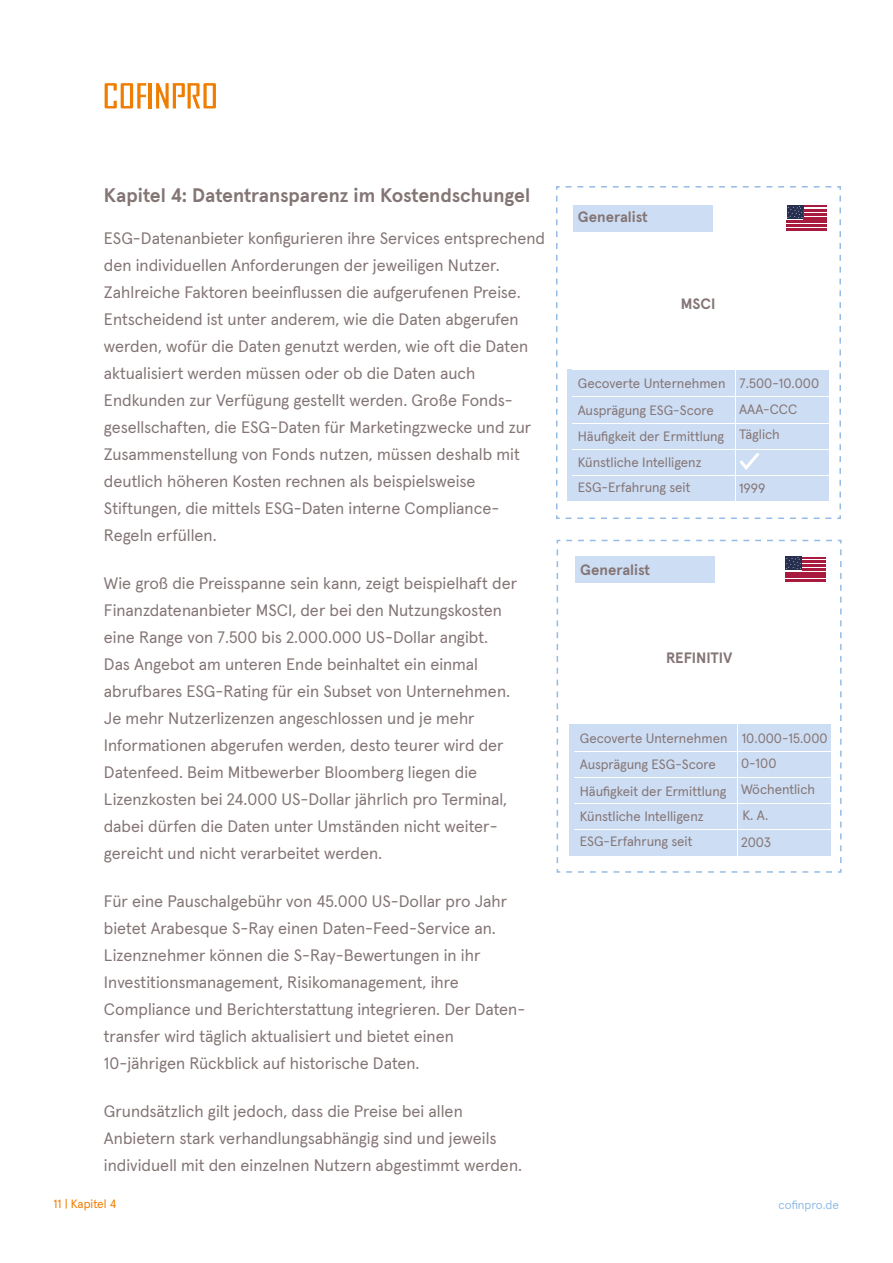
<style>
.page{position:relative;width:893px;height:1263px;background:#fff}
.page>*{position:absolute;margin:0;border:0;box-sizing:border-box;transform-origin:0 0}
.t1{font:700 19.5px "Apercu Pro";letter-spacing:-.005em;color:#847575}
.t2{font:16.5px/27px "Apercu Pro";color:#847575}
.t3{font:700 15px "Apercu Pro";color:#847575}
.t4{font:13.5px/25.8px "Apercu Pro";color:#847575}
.t5{font:12px "Apercu Pro";color:#ef7d00}
.t6{font:12px "Apercu Pro";color:#94bce6}
</style>
<div class="page">
<hr style="left:149px;top:83px;width:3px;height:25px;background:#ef7d00">
<svg style="left:156px;top:83px;width:60px;height:25px"></svg>
<svg style="left:105px;top:83px;width:41px;height:25px"></svg>
<svg style="left:556px;top:186px;width:285px;height:333px"></svg>
<svg style="left:556px;top:539px;width:286px;height:334px"></svg>
<div style="left:567px;top:370px;width:261px;height:131px;background:#cdddf3"></div>
<hr style="left:572px;top:369px;width:256px;height:1px;background:#fff">
<hr style="left:572px;top:397px;width:257px;height:1px;background:#fff">
<hr style="left:572px;top:423px;width:258px;height:1px;background:#fff">
<hr style="left:572px;top:449px;width:258px;height:1px;background:#fff">
<hr style="left:572px;top:475px;width:259px;height:1px;background:#fff">
<hr style="left:735px;top:370px;width:1px;height:140px;background:#fff">
<div style="left:575px;top:556px;width:140px;height:27px;background:#cdddf3"></div>
<div style="left:569px;top:724px;width:261px;height:131px;background:#cdddf3"></div>
<hr style="left:574px;top:723px;width:257px;height:1px;background:#fff">
<hr style="left:574px;top:751px;width:257px;height:1px;background:#fff">
<hr style="left:574px;top:777px;width:258px;height:1px;background:#fff">
<hr style="left:574px;top:803px;width:258px;height:1px;background:#fff">
<hr style="left:574px;top:829px;width:259px;height:1px;background:#fff">
<hr style="left:737px;top:724px;width:1px;height:140px;background:#fff">
<svg style="left:740px;top:452px;width:20px;height:18px"></svg>
<div style="left:573px;top:205px;width:139px;height:27px;background:#cdddf3"></div>
<div style="left:785px;top:557px;width:17px;height:13px;background:#262f50"></div>
<hr style="left:785px;top:580px;width:41px;height:2px;background:#a81b3e">
<hr style="left:785px;top:576px;width:41px;height:2px;background:#a81b3e">
<hr style="left:785px;top:572px;width:41px;height:2px;background:#a81b3e">
<hr style="left:802px;top:568px;width:24px;height:2px;background:#a81b3e">
<svg style="left:786px;top:557px;width:40px;height:12px"></svg>
<div style="left:787px;top:206px;width:16px;height:13px;background:#262f50"></div>
<hr style="left:787px;top:229px;width:40px;height:2px;background:#a81b3e">
<hr style="left:787px;top:225px;width:40px;height:2px;background:#a81b3e">
<hr style="left:787px;top:221px;width:40px;height:2px;background:#a81b3e">
<hr style="left:803px;top:217px;width:24px;height:2px;background:#a81b3e">
<svg style="left:787px;top:206px;width:40px;height:12px"></svg>
<p class="t1" style="left:104px;top:187px;width:428px">Kapitel 4: Datentransparenz im Kostendschungel</p>
<p class="t2" style="left:104px;top:226px;width:443px">ESG-Datenanbieter konfigurieren ihre Services entsprechend den individuellen Anforderungen der jeweiligen Nutzer.<br>Zahlreiche Faktoren beeinflussen die aufgerufenen Preise.<br>Entscheidend ist unter anderem, wie die Daten abgerufen werden, wofür die Daten genutzt werden, wie oft die Daten aktualisiert werden müssen oder ob die Daten auch Endkunden zur Verfügung gestellt werden. Große Fonds&shy;gesellschaften, die ESG-Daten für Marketingzwecke und zur Zusammenstellung von Fonds nutzen, müssen deshalb mit deutlich höheren Kosten rechnen als beispielsweise Stiftungen, die mittels ESG-Daten interne Compliance-Regeln erfüllen.</p>
<p class="t2" style="left:104px;top:571px;width:415px">Wie groß die Preisspanne sein kann, zeigt beispielhaft der Finanzdatenanbieter MSCI, der bei den Nutzungskosten eine Range von 7.500 bis 2.000.000 US-Dollar angibt.<br>Das Angebot am unteren Ende beinhaltet ein einmal abrufbares ESG-Rating für ein Subset von Unternehmen.<br>Je mehr Nutzerlizenzen angeschlossen und je mehr Informationen abgerufen werden, desto teurer wird der Datenfeed. Beim Mitbewerber Bloomberg liegen die Lizenzkosten bei 24.000 US-Dollar jährlich pro Terminal, dabei dürfen die Daten unter Umständen nicht weiter&shy;gereicht und nicht verarbeitet werden.</p>
<p class="t2" style="left:104px;top:889px;width:423px">Für eine Pauschalgebühr von 45.000 US-Dollar pro Jahr bietet Arabesque S-Ray einen Daten-Feed-Service an.<br>Lizenznehmer können die S-Ray-Bewertungen in ihr Investitionsmanagement, Risikomanagement, ihre Compliance und Berichterstattung integrieren. Der Daten&shy;transfer wird täglich aktualisiert und bietet einen 10-jährigen Rückblick auf historische Daten.</p>
<p class="t2" style="left:104px;top:1099px;width:420px">Grundsätzlich gilt jedoch, dass die Preise bei allen<br>Anbietern stark verhandlungsabhängig sind und jeweils individuell mit den einzelnen Nutzern abgestimmt werden.</p>
<p class="t5" style="left:54px;top:1198px;width:64px">11 | Kapitel 4</p>
<p class="t6" style="left:779px;top:1199px;width:62px">cofinpro.de</p>
<p class="t3" style="left:578px;top:210px;width:72px">Generalist</p>
<p class="t3" style="left:681px;top:297px;width:36px">MSCI</p>
<p class="t4" style="left:578px;top:372px;width:149px">Gecoverte Unternehmen<br>Ausprägung ESG-Score<br>Häufigkeit der Ermittlung<br>Künstliche Intelligenz<br>ESG-Erfahrung seit</p>
<p class="t4" style="left:739px;top:372px;width:82px">7.500-10.000<br>AAA-CCC<br>Täglich</p>
<p class="t4" style="left:739px;top:476px;width:28px">1999</p>
<p class="t3" style="left:580px;top:563px;width:72px">Generalist</p>
<p class="t3" style="left:666px;top:651px;width:68px">REFINITIV</p>
<p class="t4" style="left:580px;top:726px;width:149px">Gecoverte Unternehmen<br>Ausprägung ESG-Score<br>Häufigkeit der Ermittlung<br>Künstliche Intelligenz<br>ESG-Erfahrung seit</p>
<p class="t4" style="left:741px;top:726px;width:88px">10.000-15.000<br>0-100<br>Wöchentlich</p>
<p class="t4" style="left:742px;top:803px;width:27px">K. A.</p>
<p class="t4" style="left:741px;top:830px;width:32px">2003</p>
</div>
